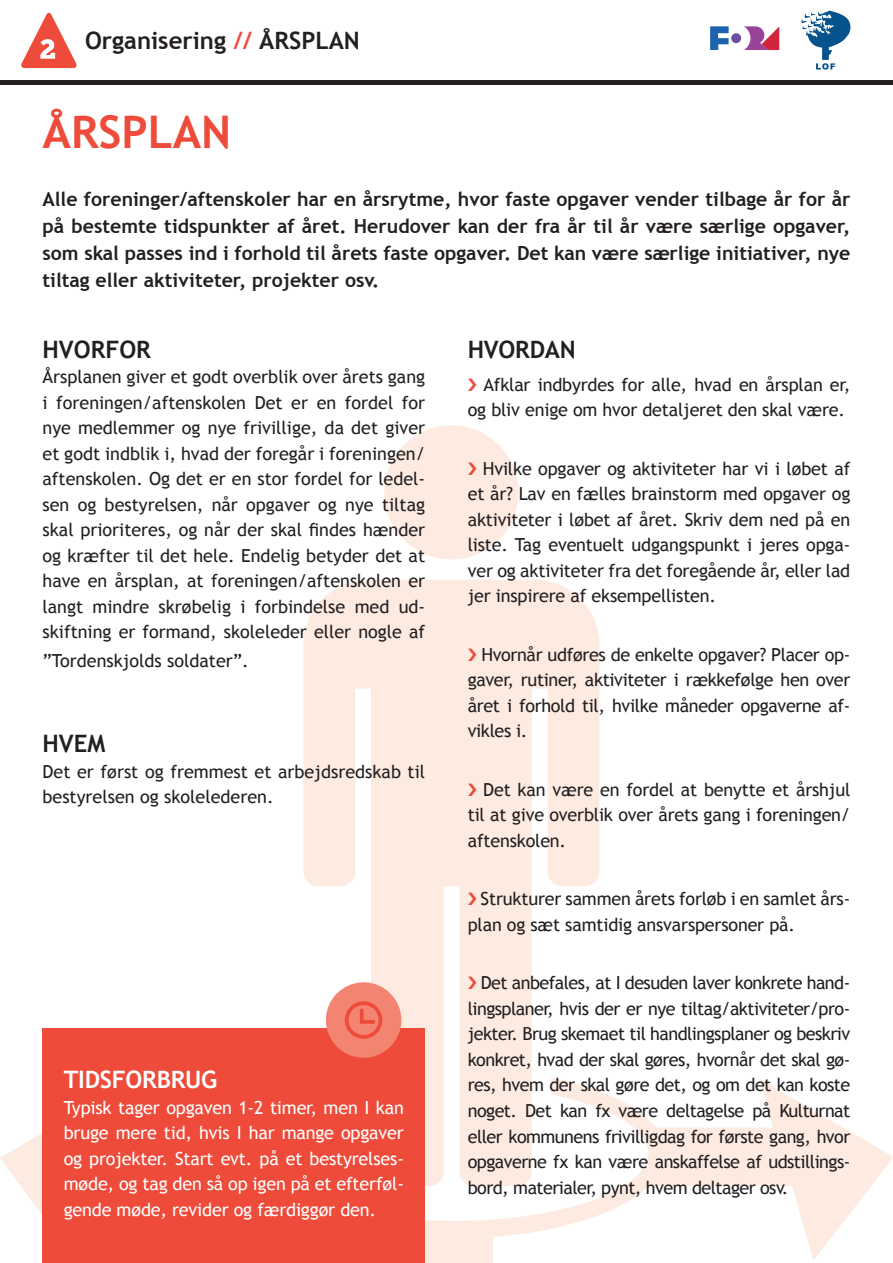
<style>
.page{position:relative;width:893px;height:1263px;background:#fff}
.page>*{position:absolute;margin:0;border:0;box-sizing:border-box;transform-origin:0 0}
.t1{font:700 45px "Trebuchet MS";color:#ef4b3a}
.t2{font:700 24px "Trebuchet MS";color:#231f20}
.t3{font:700 24px "Trebuchet MS";letter-spacing:-.01em;color:#fff}
.t4{font:700 19.5px/27px "Trebuchet MS";color:#231f20;text-align:justify}
.t5{font:18px/25.5px "Trebuchet MS";letter-spacing:-.01em;color:#231f20;text-align:justify}
.t6{font:18px/25.5px "Trebuchet MS";letter-spacing:-.01em;color:#fff;text-align:justify}
.s1{color:#ef4b3a}
</style>
<div class="page">
<div style="left:384px;top:425px;width:134px;height:134px;background:#fdebe2;border-radius:50%"></div>
<div style="left:371px;top:848px;width:72px;height:338px;background:#fdebe2;border-radius:15px"></div>
<div style="left:459px;top:848px;width:73px;height:338px;background:#fdebe2;border-radius:15px"></div>
<svg style="left:303px;top:580px;width:296px;height:306px;fill:#fdebe2"></svg>
<div style="left:443px;top:724px;width:16px;height:16px;background:#fdebe2;border-radius:50%"></div>
<div style="left:443px;top:772px;width:16px;height:16px;background:#fdebe2;border-radius:50%"></div>
<div style="left:411px;top:1221px;width:82px;height:42px;background:#fdebe2"></div>
<svg style="left:0;top:1079px;width:43px;height:183px"></svg>
<svg style="left:666px;top:1079px;width:227px;height:181px"></svg>
<svg style="left:425px;top:1077px;width:241px;height:160px"></svg>
<div style="left:43px;top:1028px;width:382px;height:235px;background:#ef4b3a"></div>
<div style="left:326px;top:982px;width:75px;height:76px;background:#f48472;border-radius:50%"></div>
<svg style="left:345px;top:1001px;width:37px;height:38px"></svg>
<hr style="left:0;top:81px;width:893px;height:4px;background:#231f20">
<svg style="left:21px;top:12px;width:56px;height:56px"></svg>
<svg style="left:744px;top:26px;width:35px;height:24px"></svg>
<div style="left:731px;top:33px;width:10px;height:10px;background:#6d4d9f;border-radius:50%"></div>
<svg style="left:710px;top:26px;width:19px;height:24px"></svg>
<svg style="left:801px;top:11px;width:50px;height:59px"></svg>
<svg style="left:468px;top:648px;width:8px;height:13px"></svg>
<svg style="left:468px;top:783px;width:8px;height:13px"></svg>
<p class="t2" style="left:85px;top:26px;width:276px">Organisering <span class="s1">//</span> ÅRSPLAN</p>
<p class="t1" style="left:43px;top:104px;width:190px">ÅRSPLAN</p>
<p class="t4" style="left:43px;top:185px;width:809px">Alle foreninger/aftenskoler har en årsrytme, hvor faste opgaver vender tilbage år for år på bestemte tidspunkter af året. Herudover kan der fra år til år være særlige opgaver, som skal passes ind i forhold til årets faste opgaver. Det kan være særlige initiativer, nye tiltag eller aktiviteter, projekter osv.</p>
<p class="t2" style="left:43px;top:334px;width:110px">HVORFOR</p>
<p class="t5" style="left:43px;top:364px;width:384px">Årsplanen giver et godt overblik over årets gang i foreningen/aftenskolen Det er en fordel for nye medlemmer og nye frivillige, da det giver et godt indblik i, hvad der foregår i foreningen/ aftenskolen. Og det er en stor fordel for ledel&shy;sen og bestyrelsen, når opgaver og nye tiltag skal prioriteres, og når der skal findes hænder og kræfter til det hele. Endelig betyder det at have en årsplan, at foreningen/aftenskolen er langt mindre skrøbelig i forbindelse med ud&shy;skiftning er formand, skoleleder eller nogle af</p>
<p class="t5" style="left:43px;top:648px;width:208px">”Tordenskjolds soldater”.</p>
<p class="t2" style="left:43px;top:729px;width:64px">HVEM</p>
<p class="t5" style="left:43px;top:759px;width:384px">Det er først og fremmest et arbejdsredskab til bestyrelsen og skolelederen.</p>
<p class="t3" style="left:64px;top:1065px;width:155px">TIDSFORBRUG</p>
<p class="t6" style="left:64px;top:1095px;width:342px">Typisk tager opgaven 1-2 timer, men I kan bruge mere tid, hvis I har mange opgaver og projekter. Start evt. på et bestyrelses&shy;møde, og tag den så op igen på et efterføl&shy;gende møde, revider og færdiggør den.</p>
<p class="t2" style="left:468px;top:334px;width:110px">HVORDAN</p>
<p class="t5" style="left:468px;top:372px;width:384px;text-align:right">Afklar indbyrdes for alle, hvad en årsplan er, og bliv enige om hvor detaljeret den skal være.</p>
<p class="t5" style="left:468px;top:456px;width:384px;text-indent:15px">Hvilke opgaver og aktiviteter har vi i løbet af et år? Lav en fælles brainstorm med opgaver og aktiviteter i løbet af året. Skriv dem ned på en liste. Tag eventuelt udgangspunkt i jeres opga&shy;ver og aktiviteter fra det foregående år, eller lad jer inspirere af eksempellisten.</p>
<p class="t5" style="left:468px;top:642px;width:384px;text-indent:14px">Hvornår udføres de enkelte opgaver? Placer op&shy;gaver, rutiner, aktiviteter i rækkefølge hen over året i forhold til, hvilke måneder opgaverne af&shy;vikles i.</p>
<p class="t5" style="left:468px;top:777px;width:384px;text-indent:15px">Det kan være en fordel at benytte et årshjul til at give overblik over årets gang i foreningen/ aftenskolen.</p>
<p class="t5" style="left:468px;top:886px;width:384px;text-indent:13px">Strukturer sammen årets forløb i en samlet års&shy;plan og sæt samtidig ansvarspersoner på.</p>
<p class="t5" style="left:468px;top:970px;width:384px;text-indent:13px">Det anbefales, at I desuden laver konkrete hand&shy;lingsplaner, hvis der er nye tiltag/aktiviteter/pro&shy;jekter. Brug skemaet til handlingsplaner og beskriv konkret, hvad der skal gøres, hvornår det skal gø&shy;res, hvem der skal gøre det, og om det kan koste noget. Det kan fx være deltagelse på Kulturnat eller kommunens frivilligdag for første gang, hvor opgaverne fx kan være anskaffelse af udstillings&shy;bord, materialer, pynt, hvem deltager osv.</p>
</div>
